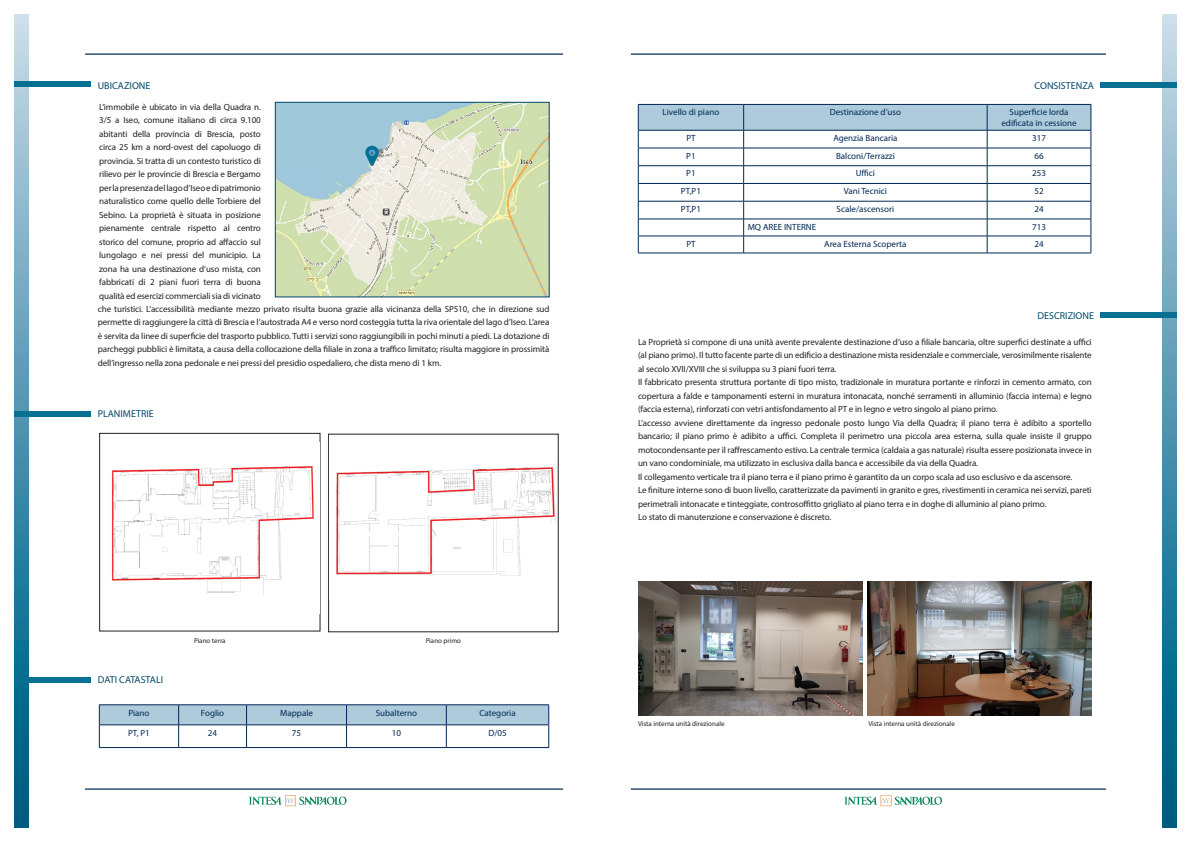
<style>
.page{position:relative;width:1191px;height:842px;background:#fff}
.page>*{position:absolute;margin:0;border:0;box-sizing:border-box;transform-origin:0 0}
.t1{font:10px "Myriad Pro";color:#004869}
.t2{font:9px/13.5px "Myriad Pro";letter-spacing:-.01em;color:#231f20;text-align:justify}
.t3{font:9px/10.8px "Myriad Pro";color:#002853;text-align:center}
.t4{font:7px "Myriad Pro";color:#231f20}
</style>
<div class="page">
<svg style="left:1162px;top:14px;width:14px;height:814px;background:#5396b0"></svg>
<svg style="left:14px;top:14px;width:14px;height:814px;background:#5396b1"></svg>
<hr style="left:85px;top:54px;width:478px;height:1px;background:#002853">
<hr style="left:631px;top:54px;width:475px;height:1px;background:#002853">
<hr style="left:85px;top:789px;width:478px;height:1px;background:#002853">
<hr style="left:631px;top:789px;width:475px;height:1px;background:#002853">
<svg style="left:249px;top:795px;width:97px;height:11px"></svg>
<svg style="left:844px;top:795px;width:98px;height:11px"></svg>
<div style="left:14px;top:81px;width:77px;height:6px;background:#087192"></div>
<div style="left:14px;top:411px;width:77px;height:5px;background:#087192"></div>
<div style="left:1100px;top:312px;width:76px;height:6px;background:#087192"></div>
<div style="left:1100px;top:82px;width:76px;height:5px;background:#087192"></div>
<div style="left:14px;top:677px;width:77px;height:6px;background:#087192"></div>
<img style="left:867px;top:581px;width:224px;height:135px">
<img style="left:638px;top:581px;width:224px;height:135px">
<hr style="left:638px;top:253px;width:105px;height:1px;background:#002853">
<hr style="left:987px;top:253px;width:104px;height:1px;background:#002853">
<svg style="left:638px;top:104px;width:453px;height:149px"></svg>
<hr style="left:743px;top:253px;width:244px;height:1px;background:#002853">
<hr style="left:99px;top:704px;width:80px;height:1px;background:#002853">
<hr style="left:179px;top:704px;width:67px;height:1px;background:#002853">
<hr style="left:246px;top:704px;width:100px;height:1px;background:#002853">
<hr style="left:346px;top:704px;width:100px;height:1px;background:#002853">
<hr style="left:446px;top:704px;width:103px;height:1px;background:#002853">
<svg style="left:99px;top:705px;width:450px;height:42px"></svg>
<hr style="left:99px;top:747px;width:80px;height:1px;background:#002853">
<hr style="left:179px;top:747px;width:67px;height:1px;background:#002853">
<hr style="left:246px;top:747px;width:100px;height:1px;background:#002853">
<hr style="left:346px;top:747px;width:100px;height:1px;background:#002853">
<hr style="left:446px;top:747px;width:103px;height:1px;background:#002853">
<img style="left:277px;top:104px;width:270px;height:191px">
<div style="left:275px;top:102px;width:274px;height:195px;border:1px solid #004869"></div>
<svg style="left:365px;top:146px;width:14px;height:20px"></svg>
<div style="left:99px;top:433px;width:221px;height:198px;border:1px solid #231f20"></div>
<img style="left:112px;top:443px;width:207px;height:171px">
<div style="left:328px;top:434px;width:230px;height:198px;border:1px solid #231f20"></div>
<img style="left:329px;top:435px;width:228px;height:164px">
<p class="t1" style="left:98px;top:79px;width:54px">UBICAZIONE</p>
<p class="t2" style="left:99px;top:100px;width:163px">L’immobile è ubicato in via della Quadra n.<br>3/5 a Iseo, comune italiano di circa 9.100 abitanti della provincia di Brescia, posto circa 25 km a nord-ovest del capoluogo di provincia. Si tratta di un contesto turistico di rilievo per le provincie di Brescia e Bergamo per la presenza del lago d’Iseo e di patrimonio naturalistico come quello delle Torbiere del Sebino. La proprietà è situata in posizione pienamente centrale rispetto al centro storico del comune, proprio ad affaccio sul lungolago e nei pressi del municipio. La zona ha una destinazione d’uso mista, con fabbricati di 2 piani fuori terra di buona qualità ed esercizi commerciali sia di vicinato</p>
<p class="t2" style="left:98px;top:302px;width:453px">che turistici. L’accessibilità mediante mezzo privato risulta buona grazie alla vicinanza della SP510, che in direzione sud permette di raggiungere la città di Brescia e l’autostrada A4 e verso nord costeggia tutta la riva orientale del lago d’Iseo. L’area è servita da linee di superficie del trasporto pubblico. Tutti i servizi sono raggiungibili in pochi minuti a piedi. La dotazione di parcheggi pubblici è limitata, a causa della collocazione della filiale in zona a traffico limitato; risulta maggiore in prossimità dell’ingresso nella zona pedonale e nei pressi del presidio ospedaliero, che dista meno di 1 km.</p>
<p class="t1" style="left:98px;top:408px;width:57px">PLANIMETRIE</p>
<p class="t1" style="left:98px;top:674px;width:67px">DATI CATASTALI</p>
<p class="t4" style="left:194px;top:636px;width:33px">Piano terra</p>
<p class="t4" style="left:426px;top:636px;width:37px">Piano primo</p>
<p class="t3" style="left:128px;top:707px;width:23px">Piano</p>
<p class="t3" style="left:201px;top:707px;width:25px">Foglio</p>
<p class="t3" style="left:280px;top:707px;width:34px">Mappale</p>
<p class="t3" style="left:376px;top:707px;width:43px">Subalterno</p>
<p class="t3" style="left:479px;top:707px;width:38px">Categoria</p>
<p class="t3" style="left:128px;top:727px;width:23px">PT, P1</p>
<p class="t3" style="left:208px;top:727px;width:11px">24</p>
<p class="t3" style="left:292px;top:727px;width:11px">75</p>
<p class="t3" style="left:392px;top:727px;width:11px">10</p>
<p class="t3" style="left:488px;top:727px;width:20px">D/05</p>
<p class="t1" style="left:1034px;top:79px;width:61px">CONSISTENZA</p>
<p class="t3" style="left:662px;top:107px;width:58px">Livello di piano</p>
<p class="t3" style="left:829px;top:107px;width:73px">Destinazione d’uso</p>
<p class="t3" style="left:1001px;top:107px;width:77px">Superficie lorda edificata in cessione</p>
<p class="t3" style="left:686px;top:132px;width:11px">PT</p>
<p class="t3" style="left:833px;top:132px;width:66px">Agenzia Bancaria</p>
<p class="t3" style="left:1032px;top:132px;width:15px">317</p>
<p class="t3" style="left:686px;top:150px;width:11px">P1</p>
<p class="t3" style="left:836px;top:150px;width:60px">Balconi/Terrazzi</p>
<p class="t3" style="left:1034px;top:150px;width:11px">66</p>
<p class="t3" style="left:686px;top:168px;width:11px">P1</p>
<p class="t3" style="left:855px;top:168px;width:21px">Uffici</p>
<p class="t3" style="left:1032px;top:168px;width:15px">253</p>
<p class="t3" style="left:681px;top:186px;width:21px">PT,P1</p>
<p class="t3" style="left:843px;top:186px;width:45px">Vani Tecnici</p>
<p class="t3" style="left:1034px;top:186px;width:11px">52</p>
<p class="t3" style="left:681px;top:203px;width:21px">PT,P1</p>
<p class="t3" style="left:836px;top:203px;width:59px">Scale/ascensori</p>
<p class="t3" style="left:1034px;top:203px;width:11px">24</p>
<p class="t3" style="left:747px;top:221px;width:70px">MQ AREE INTERNE</p>
<p class="t3" style="left:1032px;top:221px;width:15px">713</p>
<p class="t3" style="left:686px;top:238px;width:11px">PT</p>
<p class="t3" style="left:824px;top:238px;width:84px">Area Esterna Scoperta</p>
<p class="t3" style="left:1034px;top:238px;width:11px">24</p>
<p class="t1" style="left:1037px;top:309px;width:58px">DESCRIZIONE</p>
<p class="t2" style="left:638px;top:335px;width:455px">La Proprietà si compone di una unità avente prevalente destinazione d’uso a filiale bancaria, oltre superfici destinate a uffici (al piano primo). Il tutto facente parte di un edificio a destinazione mista residenziale e commerciale, verosimilmente risalente al secolo XVII/XVIII che si sviluppa su 3 piani fuori terra.</p>
<p class="t2" style="left:638px;top:375px;width:455px">Il fabbricato presenta struttura portante di tipo misto, tradizionale in muratura portante e rinforzi in cemento armato, con copertura a falde e tamponamenti esterni in muratura intonacata, nonché serramenti in alluminio (faccia interna) e legno (faccia esterna), rinforzati con vetri antisfondamento al PT e in legno e vetro singolo al piano primo.</p>
<p class="t2" style="left:638px;top:416px;width:455px">L’accesso avviene direttamente da ingresso pedonale posto lungo Via della Quadra; il piano terra è adibito a sportello bancario; il piano primo è adibito a uffici. Completa il perimetro una piccola area esterna, sulla quale insiste il gruppo motocondensante per il raffrescamento estivo. La centrale termica (caldaia a gas naturale) risulta essere posizionata invece in un vano condominiale, ma utilizzato in esclusiva dalla banca e accessibile da via della Quadra.</p>
<p class="t2" style="left:638px;top:470px;width:436px">Il collegamento verticale tra il piano terra e il piano primo è garantito da un corpo scala ad uso esclusivo e da ascensore.</p>
<p class="t2" style="left:638px;top:483px;width:455px">Le finiture interne sono di buon livello, caratterizzate da pavimenti in granito e gres, rivestimenti in ceramica nei servizi, pareti perimetrali intonacate e tinteggiate, controsoffitto grigliato al piano terra e in doghe di alluminio al piano primo.</p>
<p class="t2" style="left:638px;top:510px;width:195px">Lo stato di manutenzione e conservazione è discreto.</p>
<p class="t4" style="left:638px;top:719px;width:88px">Vista interna unità direzionale</p>
<p class="t4" style="left:868px;top:719px;width:88px">Vista interna unità direzionale</p>
</div>
